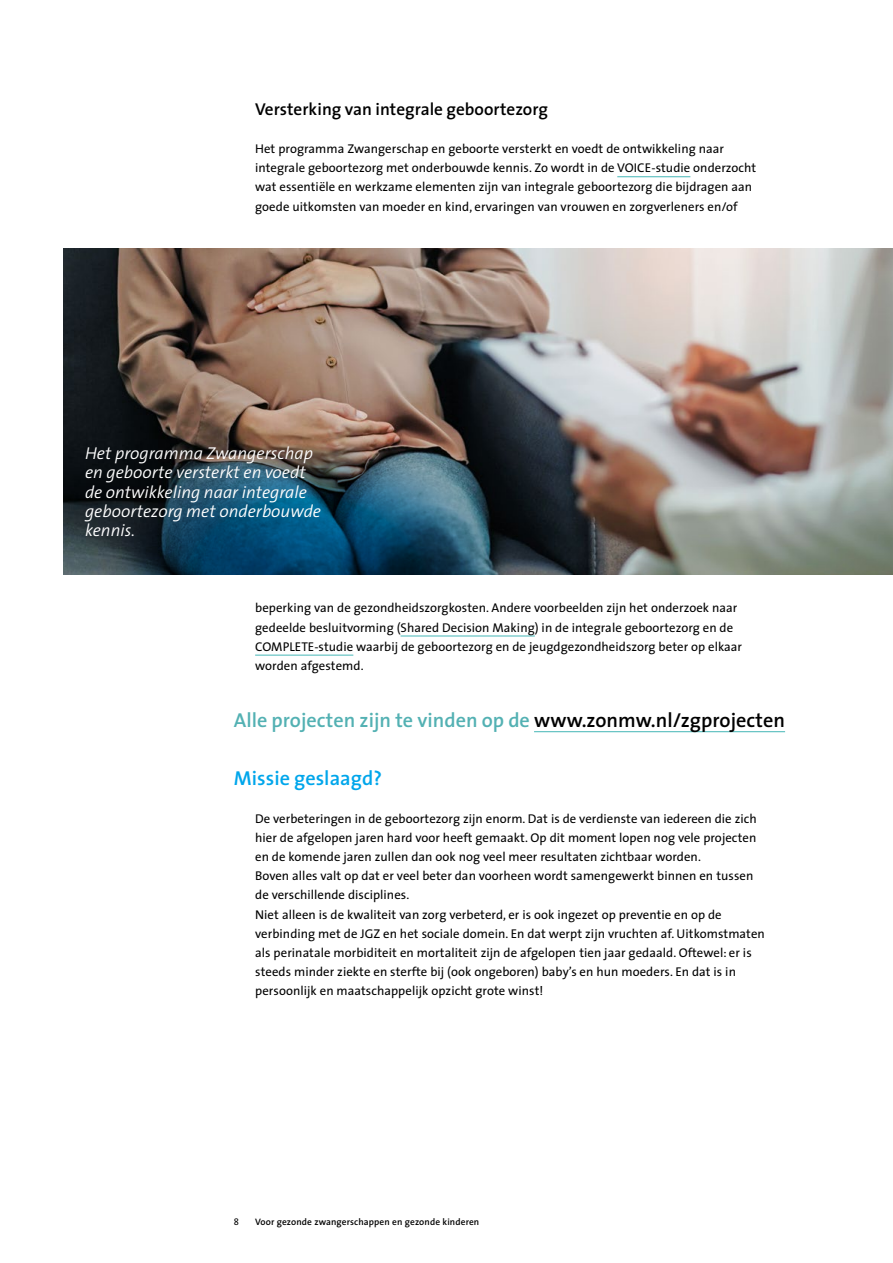
<style>
.page{position:relative;width:893px;height:1263px;background:#fff}
.page>*{position:absolute;margin:0;border:0;box-sizing:border-box;transform-origin:0 0}
.t1{font:600 20.25px "The Sans";color:#53b1b3}
.t2{font:600 20.25px "The Sans";color:#00a6eb}
.t3{font:italic 300 17.25px/19.2px "The Sans";color:#fff}
.t4{font:600 17.25px "The Sans";color:#000}
.t5{font:12.75px/19.2px "The Sans";letter-spacing:.005em;color:#000}
.t6{font:600 9.3px "The Sans";letter-spacing:.01em;color:#000}
.t7{font:9.3px "The Sans";color:#000}
.s1{color:#000}
</style>
<div class="page">
<hr style="left:617px;top:176px;width:73px;height:1px;background:#59bebe">
<hr style="left:401px;top:635px;width:134px;height:1px;background:#59bebe">
<hr style="left:255px;top:654px;width:98px;height:2px;background:#59bebe">
<hr style="left:534px;top:731px;width:251px;height:1px;background:#59bebe">
<img style="left:497px;top:249px;width:396px;height:325px">
<img style="left:64px;top:249px;width:433px;height:325px">
<h2 class="t4" style="left:255px;top:95px;width:294px">Versterking van integrale geboortezorg</h2>
<p class="t5" style="left:255px;top:139px;width:502px">Het programma Zwangerschap en geboorte versterkt en voedt de ontwikkeling naar integrale geboortezorg met onderbouwde kennis. Zo wordt in de VOICE-studie onderzocht wat essentiële en werkzame elementen zijn van integrale geboortezorg die bijdragen aan goede uitkomsten van moeder en kind, ervaringen van vrouwen en zorgverleners en/of</p>
<h2 class="t3" style="left:85px;top:443px;width:238px">Het programma Zwangerschap en geboorte versterkt en voedt de ontwikkeling naar integrale geboortezorg met onderbouwde kennis.</h2>
<p class="t5" style="left:255px;top:598px;width:488px">beperking van de gezondheidszorgkosten. Andere voorbeelden zijn het onderzoek naar gedeelde besluitvorming (Shared Decision Making) in de integrale geboortezorg en de COMPLETE-studie waarbij de geboortezorg en de jeugdgezondheidszorg beter op elkaar worden afgestemd.</p>
<h1 class="t1" style="left:234px;top:703px;width:553px">Alle projecten zijn te vinden op de <span class="s1">www.zonmw.nl/zgprojecten</span></h1>
<h1 class="t2" style="left:234px;top:761px;width:150px">Missie geslaagd?</h1>
<p class="t5" style="left:255px;top:808px;width:511px">De verbeteringen in de geboortezorg zijn enorm. Dat is de verdienste van iedereen die zich hier de afgelopen jaren hard voor heeft gemaakt. Op dit moment lopen nog vele projecten en de komende jaren zullen dan ook nog veel meer resultaten zichtbaar worden.<br>Boven alles valt op dat er veel beter dan voorheen wordt samengewerkt binnen en tussen de verschillende disciplines.<br>Niet alleen is de kwaliteit van zorg verbeterd, er is ook ingezet op preventie en op de verbinding met de JGZ en het sociale domein. En dat werpt zijn vruchten af. Uitkomstmaten als perinatale morbiditeit en mortaliteit zijn de afgelopen tien jaar gedaald. Oftewel: er is steeds minder ziekte en sterfte bij (ook ongeboren) baby’s en hun moeders. En dat is in persoonlijk en maatschappelijk opzicht grote winst!</p>
<p class="t7" style="left:234px;top:1214px;width:7px">8</p>
<p class="t6" style="left:255px;top:1214px;width:226px">Voor gezonde zwangerschappen en gezonde kinderen</p>
</div>
